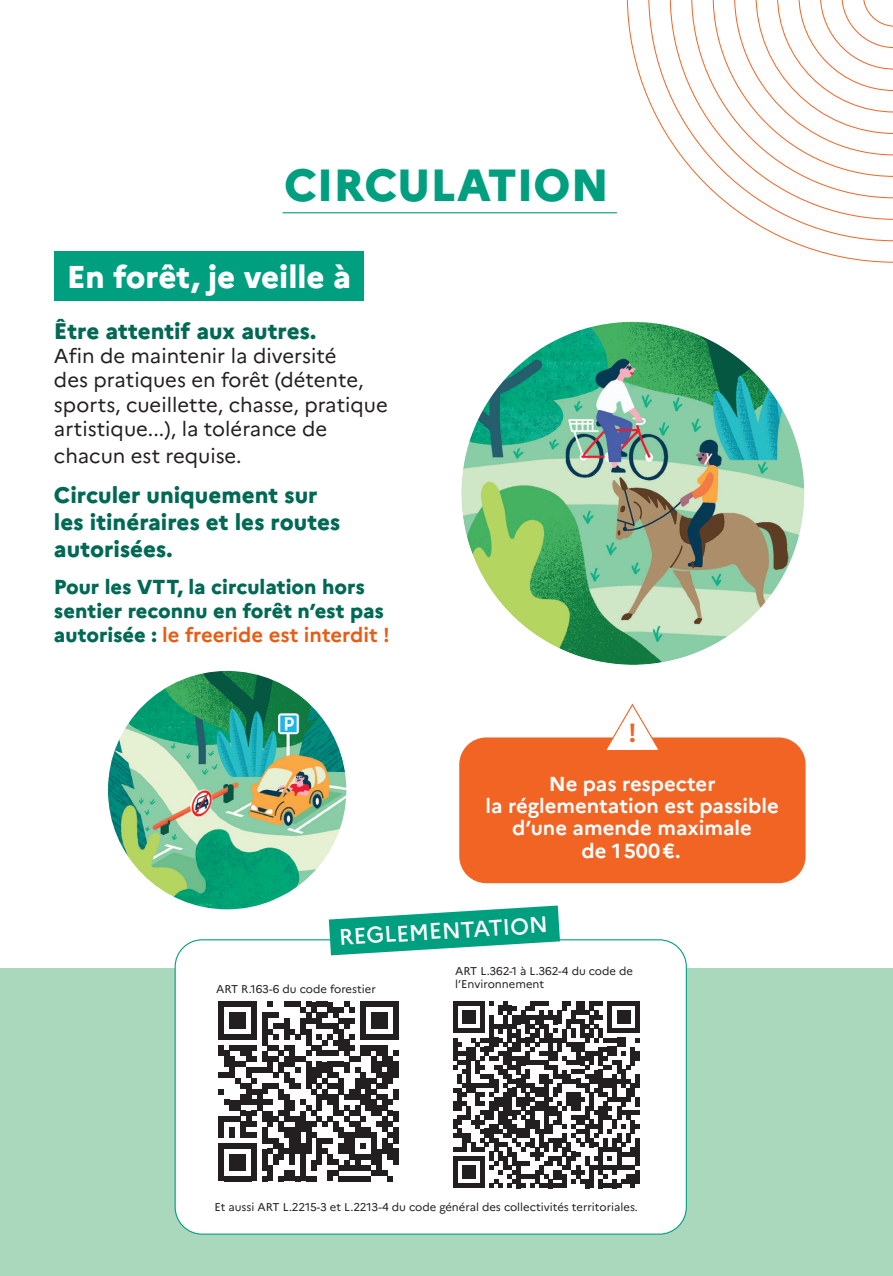
<style>
.page{position:relative;width:893px;height:1276px;background:#fff}
.page>*{position:absolute;margin:0;border:0;box-sizing:border-box;transform-origin:0 0}
.t1{font:800 45px "Marianne";color:#009f80}
.t2{font:800 31.5px "Marianne";color:#fff}
.t3{font:700 26.32px "Marianne";color:#f26424}
.t4{font:800 22.5px/27px "Marianne";color:#006954}
.t5{font:500 22.5px "Marianne";color:#fff}
.t6{font:20.25px/24.3px "Marianne";color:#231f20}
.t7{font:800 20.25px/24.3px "Marianne";color:#006954}
.t8{font:700 20.25px/22.3px "Marianne";color:#fff;text-align:center}
.t9{font:11.25px/13.5px "Marianne";color:#231f20}
.s1{font-weight:700;color:#ea5b13}
</style>
<div class="page">
<svg style="left:627px;top:0;width:266px;height:263px"></svg>
<img style="left:108px;top:671px;width:238px;height:238px;border-radius:119px">
<hr style="left:282px;top:212px;width:335px;height:1px;background:#009f80">
<div style="left:0;top:969px;width:893px;height:307px;background:#a9d8bd"></div>
<img style="left:461px;top:322px;width:343px;height:343px;border-radius:171px">
<div style="left:459px;top:737px;width:347px;height:146px;background:#f26424;border-radius:27px"></div>
<div style="left:54px;top:251px;width:309px;height:49px;background:#009f80"></div>
<svg style="left:604px;top:703px;width:57px;height:47px"></svg>
<div style="left:175px;top:940px;width:511px;height:294px;background:#fff;border-radius:27px"></div>
<svg style="left:329px;top:905px;width:231px;height:50px"></svg>
<svg style="left:219px;top:1001px;width:179px;height:180px"></svg>
<div style="left:393px;top:1061px;width:5px;height:17px;background:#231f20"></div>
<div style="left:393px;top:1088px;width:5px;height:11px;background:#231f20"></div>
<div style="left:393px;top:1110px;width:5px;height:11px;background:#231f20"></div>
<div style="left:393px;top:1127px;width:5px;height:16px;background:#231f20"></div>
<div style="left:393px;top:1148px;width:5px;height:17px;background:#231f20"></div>
<svg style="left:453px;top:1001px;width:186px;height:187px"></svg>
<hr style="left:635px;top:1138px;width:4px;height:27px;background:#231f20">
<hr style="left:635px;top:1170px;width:4px;height:13px;background:#231f20">
<h1 class="t1" style="left:284px;top:157px;width:326px">CIRCULATION</h1>
<h2 class="t2" style="left:67px;top:257px;width:285px">En forêt, je veille à</h2>
<h3 class="t4" style="left:54px;top:317px;width:264px">Être attentif aux autres.</h3>
<h3 class="t6" style="left:54px;top:344px;width:335px">Afin de maintenir la diversité<br>des pratiques en forêt (détente, sports, cueillette, chasse, pratique artistique...), la tolérance de</h3>
<h3 class="t6" style="left:54px;top:443px;width:189px">chacun est requise.</h3>
<h3 class="t4" style="left:54px;top:481px;width:288px">Circuler uniquement sur les itinéraires et les routes autorisées.</h3>
<h3 class="t7" style="left:54px;top:574px;width:337px">Pour les VTT, la circulation hors sentier reconnu en forêt n’est pas autorisée : <span class="s1">le freeride est interdit !</span></h3>
<h3 class="t3" style="left:628px;top:716px;width:10px">!</h3>
<h3 class="t8" style="left:486px;top:772px;width:295px">Ne pas respecter<br>la réglementation est passible d’une amende maximale<br>de 1500€.</h3>
<h3 class="t5" style="left:338px;top:924px;width:211px;rotate:-4deg">REGLEMENTATION</h3>
<p class="t9" style="left:216px;top:982px;width:161px">ART R.163-6 du code forestier</p>
<p class="t9" style="left:455px;top:964px;width:179px">ART L.362-1 à L.362-4 du code de l’Environnement</p>
<p class="t9" style="left:214px;top:1200px;width:425px">Et aussi ART L.2215-3 et L.2213-4 du code général des collectivités territoriales.</p>
</div>
